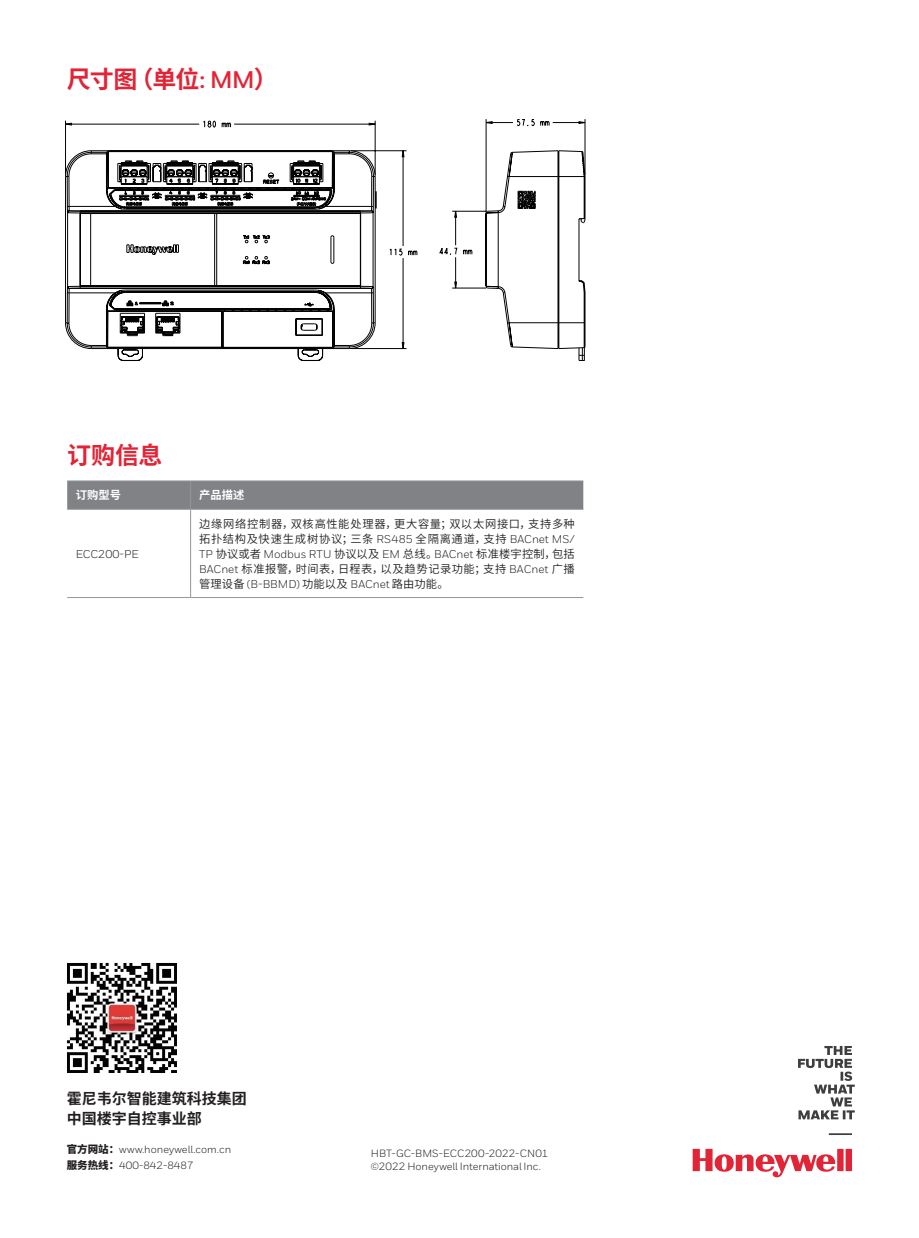
<style>
.page{position:relative;width:919px;height:1238px;background:#fff}
.page>*{position:absolute;margin:0;border:0;box-sizing:border-box;transform-origin:0 0}
.t1{font:700 24px "Source Han Sans CN";letter-spacing:-.02em;color:#e22536}
.t2{font:700 15px/20.1px "Source Han Sans CN";color:#231f20}
.t3{font:11.25px/15px "Source Han Sans CN";letter-spacing:.045em;color:#231f20;text-align:justify}
.t4{font:11.25px "Honeywell Sans";color:#231f20}
.t5{font:700 11.25px "Source Han Sans CN";letter-spacing:.015em;color:#fff}
.t6{font:10.5px/15.6px "Honeywell Sans";color:#231f20}
.s1{font-family:"Honeywell Sans"}
.s2{font-family:"Source Han Sans CN"}
.s3{font-family:"Source Han Sans CN";font-weight:800}
</style>
<div class="page">
<svg style="left:828px;top:1133px;width:23px;height:1px"></svg>
<svg style="left:798px;top:1046px;width:56px;height:73px"></svg>
<svg style="left:692px;top:1148px;width:159px;height:29px"></svg>
<img style="left:67px;top:962px;width:110px;height:110px">
<hr style="left:67px;top:480px;width:123px;height:1px;background:#939598">
<hr style="left:190px;top:480px;width:393px;height:1px;background:#939598">
<hr style="left:67px;top:509px;width:123px;height:1px;background:#939598">
<hr style="left:190px;top:509px;width:393px;height:1px;background:#939598">
<hr style="left:67px;top:597px;width:123px;height:1px;background:#939598">
<hr style="left:190px;top:597px;width:393px;height:1px;background:#939598">
<div style="left:67px;top:481px;width:516px;height:28px;background:#808285"></div>
<hr style="left:190px;top:509px;width:1px;height:88px;background:#939598">
<svg style="left:65px;top:119px;width:520px;height:242px"></svg>
<h1 class="t1" style="left:67px;top:66px;width:212px">尺寸图（单位<span class="s1">: MM</span>）</h1>
<h1 class="t1" style="left:67px;top:441px;width:97px">订购信息</h1>
<p class="t5" style="left:76px;top:489px;width:47px">订购型号</p>
<p class="t5" style="left:199px;top:489px;width:47px">产品描述</p>
<p class="t4" style="left:76px;top:547px;width:65px">ECC200-PE</p>
<p class="t3" style="left:199px;top:516px;width:377px">边缘网络控制器，双核高性能处理器，更大容量；双以太网接口，支持多种拓扑结构及快速生成树协议；三条 <span class="s1">RS485</span> 全隔离通道，支持 <span class="s1">BACnet MS/ TP</span> 协议或者 <span class="s1">Modbus RTU</span> 协议以及 <span class="s1">EM</span> 总线。<span class="s1">BACnet</span> 标准楼宇控制，包括<span class="s1">BACnet</span> 标准报警，时间表，日程表，以及趋势记录功能；支持 <span class="s1">BACnet</span> 广播</p>
<p class="t4" style="left:199px;top:577px;width:251px"><span class="s2">管理设备</span> (B-BBMD) <span class="s2">功能以及</span> BACnet <span class="s2">路由功能。</span></p>
<h2 class="t2" style="left:67px;top:1088px;width:182px">霍尼韦尔智能建筑科技集团中国楼宇自控事业部</h2>
<p class="t6" style="left:67px;top:1141px;width:166px"><span class="s3">官方网站：</span>www.honeywell.com.cn<span class="s3">服务热线：</span>400-842-8487</p>
<p class="t6" style="left:370px;top:1147px;width:179px;line-height:12.6px">HBT-GC-BMS-ECC200-2022-CN01 ©2022 Honeywell International Inc.</p>
</div>
